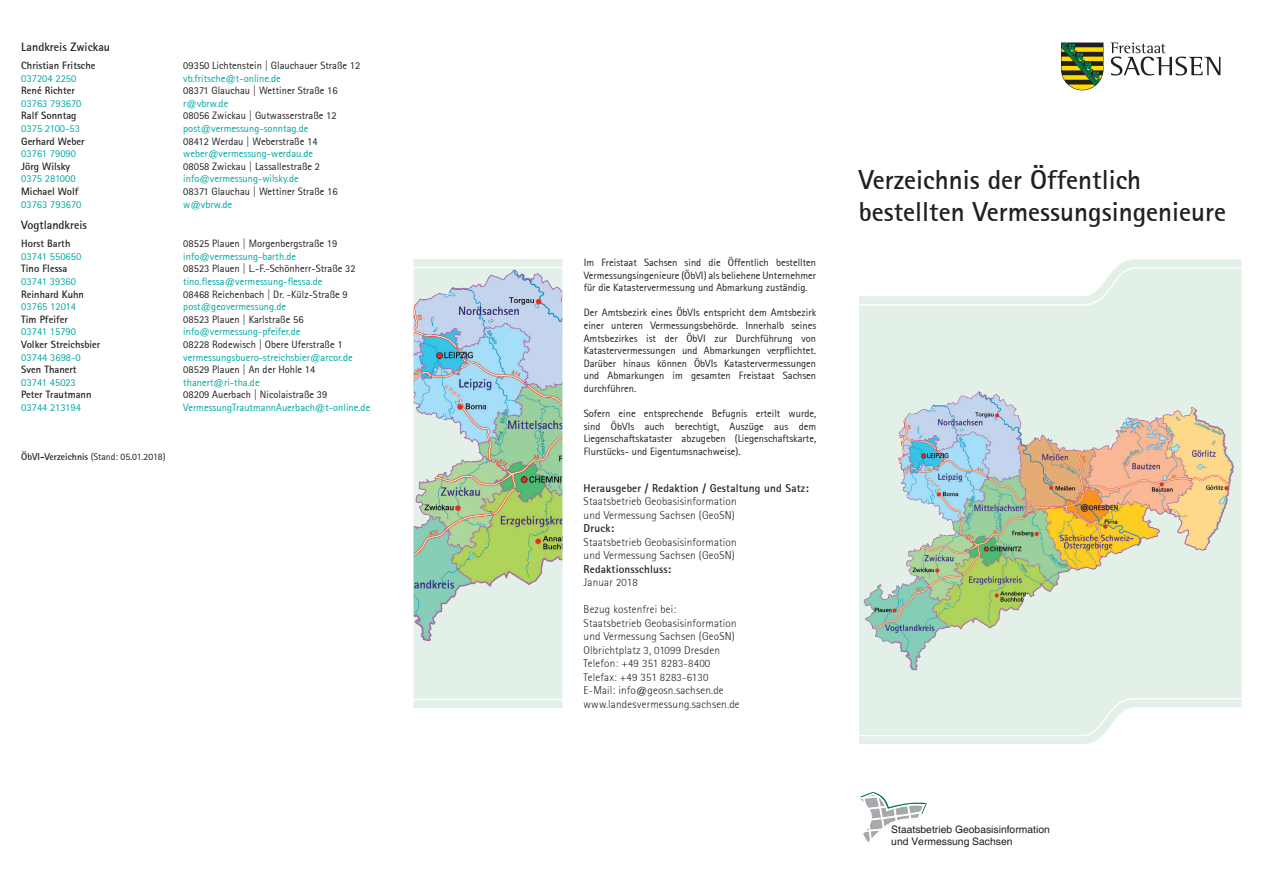
<style>
.page{position:relative;width:1263px;height:893px;background:#fff}
.page>*{position:absolute;margin:0;border:0;box-sizing:border-box;transform-origin:0 0}
.t1{font:700 27px/32.4px "Rotis Sans Serif";color:#231f20}
.t2{font:700 12px "Rotis Sans Serif";color:#231f20}
.t3{font:300 11.25px/13.5px "Rotis Sans Serif";letter-spacing:.015em;color:#231f20}
.t4{font:700 11.25px "Rotis Sans Serif";letter-spacing:.015em;color:#231f20}
.t5{font:10.5px/12.6px "Rotis Sans Serif";color:#231f20;text-align:justify}
.t6{font:10.5px "Rotis Sans Serif";color:#00a9a3}
.t7{font:700 10.5px "Rotis Sans Serif";color:#231f20}
.t8{font:10.35px/12.5px "Helvetica";color:#231f20}
.t9{font:9.75px "Rotis Sans Serif";color:#231f20}
.s1{font-weight:700}
</style>
<div class="page">
<svg style="left:1110px;top:43px;width:110px;height:33px"></svg>
<svg style="left:1061px;top:43px;width:42px;height:47px"></svg>
<svg style="left:860px;top:792px;width:67px;height:52px"></svg>
<svg style="left:859px;top:259px;width:383px;height:485px;fill:#e3f0e8"></svg>
<img style="left:863px;top:388px;width:373px;height:285px">
<div style="left:414px;top:259px;width:148px;height:449px;background:#e3f0e8"></div>
<img style="left:414px;top:264px;width:148px;height:382px">
<p class="t2" style="left:21px;top:39px;width:90px">Landkreis Zwickau</p>
<p class="t7" style="left:21px;top:59px;width:76px">Christian Fritsche</p>
<p class="t5" style="left:183px;top:59px;width:179px">09350 Lichtenstein | Glauchauer Straße 12</p>
<p class="t6" style="left:21px;top:72px;width:57px">037204 2250</p>
<p class="t6" style="left:183px;top:72px;width:99px">vb.fritsche@t-online.de</p>
<p class="t7" style="left:21px;top:84px;width:55px">René Richter</p>
<p class="t5" style="left:183px;top:84px;width:156px">08371 Glauchau | Wettiner Straße 16</p>
<p class="t6" style="left:21px;top:97px;width:62px">03763 793670</p>
<p class="t6" style="left:183px;top:97px;width:47px">r@vbrw.de</p>
<p class="t7" style="left:21px;top:109px;width:57px">Ralf Sonntag</p>
<p class="t5" style="left:183px;top:109px;width:155px">08056 Zwickau | Gutwasserstraße 12</p>
<p class="t6" style="left:21px;top:122px;width:60px">0375 2100-53</p>
<p class="t6" style="left:183px;top:122px;width:127px">post@vermessung-sonntag.de</p>
<p class="t7" style="left:21px;top:134px;width:65px">Gerhard Weber</p>
<p class="t5" style="left:183px;top:135px;width:136px">08412 Werdau | Weberstraße 14</p>
<p class="t6" style="left:21px;top:147px;width:56px">03761 79090</p>
<p class="t6" style="left:183px;top:147px;width:132px">weber@vermessung-werdau.de</p>
<p class="t7" style="left:21px;top:160px;width:50px">Jörg Wilsky</p>
<p class="t5" style="left:183px;top:160px;width:138px">08058 Zwickau | Lassallestraße 2</p>
<p class="t6" style="left:21px;top:173px;width:56px">0375 281000</p>
<p class="t6" style="left:183px;top:173px;width:117px">info@vermessung-wilsky.de</p>
<p class="t7" style="left:21px;top:185px;width:59px">Michael Wolf</p>
<p class="t5" style="left:183px;top:185px;width:156px">08371 Glauchau | Wettiner Straße 16</p>
<p class="t6" style="left:21px;top:198px;width:62px">03763 793670</p>
<p class="t6" style="left:183px;top:198px;width:50px">w@vbrw.de</p>
<p class="t2" style="left:21px;top:217px;width:67px">Vogtlandkreis</p>
<p class="t7" style="left:21px;top:237px;width:51px">Horst Barth</p>
<p class="t5" style="left:183px;top:237px;width:156px">08525 Plauen | Morgenbergstraße 19</p>
<p class="t6" style="left:21px;top:250px;width:62px">03741 550650</p>
<p class="t6" style="left:183px;top:250px;width:114px">info@vermessung-barth.de</p>
<p class="t7" style="left:21px;top:262px;width:48px">Tino Flessa</p>
<p class="t5" style="left:183px;top:262px;width:174px">08523 Plauen | L.-F.-Schönherr-Straße 32</p>
<p class="t6" style="left:21px;top:275px;width:56px">03741 39360</p>
<p class="t6" style="left:183px;top:275px;width:141px">tino.flessa@vermessung-flessa.de</p>
<p class="t7" style="left:21px;top:287px;width:64px">Reinhard Kuhn</p>
<p class="t5" style="left:183px;top:288px;width:166px">08468 Reichenbach | Dr. -Külz-Straße 9</p>
<p class="t6" style="left:21px;top:300px;width:56px">03765 12014</p>
<p class="t6" style="left:183px;top:300px;width:104px">post@geovermessung.de</p>
<p class="t7" style="left:21px;top:313px;width:48px">Tim Pfeifer</p>
<p class="t5" style="left:183px;top:313px;width:122px">08523 Plauen | Karlstraße 56</p>
<p class="t6" style="left:21px;top:326px;width:56px">03741 15790</p>
<p class="t6" style="left:183px;top:326px;width:119px">info@vermessung-pfeifer.de</p>
<p class="t7" style="left:21px;top:338px;width:81px">Volker Streichsbier</p>
<p class="t5" style="left:183px;top:338px;width:161px">08228 Rodewisch | Obere Uferstraße 1</p>
<p class="t6" style="left:21px;top:351px;width:61px">03744 3698-0</p>
<p class="t6" style="left:183px;top:351px;width:171px">vermessungsbuero-streichsbier@arcor.de</p>
<p class="t7" style="left:21px;top:363px;width:57px">Sven Thanert</p>
<p class="t5" style="left:183px;top:363px;width:134px">08529 Plauen | An der Hohle 14</p>
<p class="t6" style="left:21px;top:376px;width:56px">03741 45023</p>
<p class="t6" style="left:183px;top:376px;width:78px">thanert@ri-tha.de</p>
<p class="t7" style="left:21px;top:388px;width:72px">Peter Trautmann</p>
<p class="t5" style="left:183px;top:388px;width:146px">08209 Auerbach | Nicolaistraße 39</p>
<p class="t6" style="left:21px;top:401px;width:61px">03744 213194</p>
<p class="t6" style="left:183px;top:401px;width:189px">VermessungTrautmannAuerbach@t-online.de</p>
<p class="t9" style="left:21px;top:451px;width:146px"><span class="s1">ÖbVI-Verzeichnis</span> (Stand: 05.01.2018)</p>
<p class="t5" style="left:584px;top:256px;width:234px">Im Freistaat Sachsen sind die Öffentlich bestellten Vermessungsingenieure (ÖbVI) als beliehene Unternehmer für die Katastervermessung und Abmarkung zuständig.</p>
<p class="t5" style="left:584px;top:306px;width:234px">Der Amtsbezirk eines ÖbVIs entspricht dem Amtsbezirk einer unteren Vermessungsbehörde. Innerhalb seines Amtsbezirkes ist der ÖbVI zur Durchführung von Katastervermessungen und Abmarkungen verpflichtet.<br>Darüber hinaus können ÖbVIs Katastervermessungen und Abmarkungen im gesamten Freistaat Sachsen durchführen.</p>
<p class="t5" style="left:584px;top:407px;width:234px">Sofern eine entsprechende Befugnis erteilt wurde, sind ÖbVIs auch berechtigt, Auszüge aus dem Liegenschaftskataster abzugeben (Liegenschaftskarte, Flurstücks- und Eigentumsnachweise).</p>
<p class="t4" style="left:584px;top:481px;width:227px">Herausgeber / Redaktion / Gestaltung und Satz:</p>
<p class="t3" style="left:584px;top:495px;width:155px">Staatsbetrieb Geobasisinformation und Vermessung Sachsen (GeoSN)</p>
<p class="t4" style="left:584px;top:521px;width:32px">Druck:</p>
<p class="t3" style="left:584px;top:535px;width:155px">Staatsbetrieb Geobasisinformation und Vermessung Sachsen (GeoSN)</p>
<p class="t4" style="left:584px;top:562px;width:89px">Redaktionsschluss:</p>
<p class="t3" style="left:584px;top:576px;width:56px">Januar 2018</p>
<p class="t3" style="left:584px;top:603px;width:158px">Bezug kostenfrei bei:<br>Staatsbetrieb Geobasisinformation und Vermessung Sachsen (GeoSN)<br>Olbrichtplatz 3, 01099 Dresden<br>Telefon: +49 351 8283-8400<br>Telefax: +49 351 8283-6130<br>E-Mail: info@geosn.sachsen.de www.landesvermessung.sachsen.de</p>
<h1 class="t1" style="left:859px;top:163px;width:369px">Verzeichnis der Öffentlich bestellten Vermessungsingenieure</h1>
<p class="t8" style="left:891px;top:823px;width:160px">Staatsbetrieb Geobasisinformation und Vermessung Sachsen</p>
</div>
